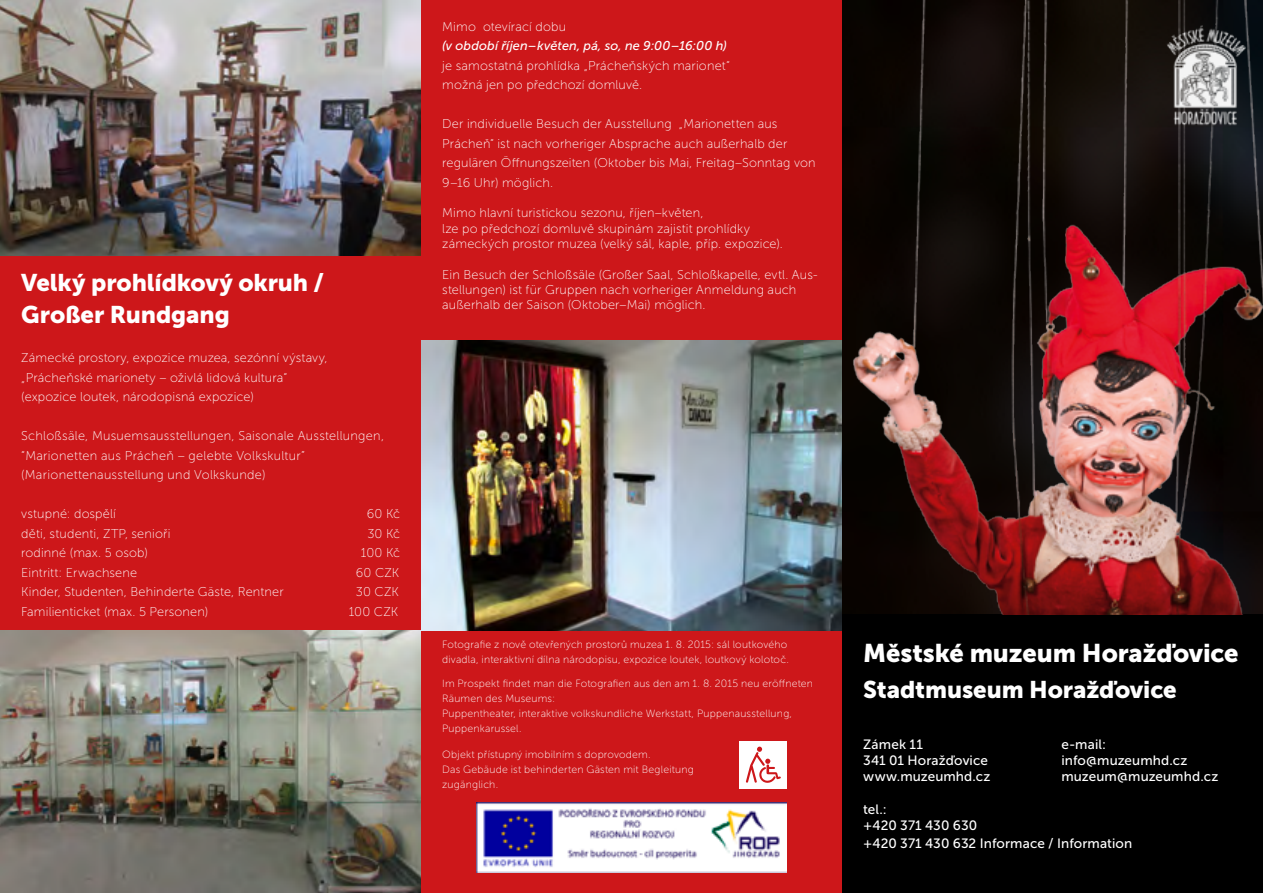
<style>
.page{position:relative;width:1263px;height:893px;background:#fff}
.page>*{position:absolute;margin:0;border:0;box-sizing:border-box;transform-origin:0 0}
.t1{font:25.5px "Museo Sans 900";letter-spacing:-.005em;color:#fff}
.t2{font:24px/32.4px "Museo Sans 900";letter-spacing:-.005em;color:#fff}
.t3{font:13.5px/16.2px "Museo Sans 500";letter-spacing:.005em;color:#fff}
.t4{font:12.75px/19.5px "Museo Sans 100";letter-spacing:.015em;color:#fff}
.t5{font:italic 12.75px "Museo Sans 500";letter-spacing:.01em;color:#fff}
.t6{font:10.5px/15px "Museo Sans 100";letter-spacing:.02em;color:#fff}
</style>
<div class="page">
<div style="left:843px;top:615px;width:420px;height:278px;background:#000"></div>
<img style="left:842px;top:0;width:421px;height:614px">
<img style="left:1163px;top:21px;width:86px;height:108px">
<div style="left:0;top:0;width:421px;height:893px;background:#cd171a"></div>
<img style="left:0;top:0;width:420px;height:256px">
<img style="left:0;top:631px;width:421px;height:262px">
<div style="left:421px;top:0;width:421px;height:893px;background:#cd171a"></div>
<img style="left:421px;top:341px;width:421px;height:290px">
<img style="left:476px;top:803px;width:311px;height:70px">
<div style="left:740px;top:741px;width:47px;height:47px;background:#fff"></div>
<svg style="left:746px;top:747px;width:35px;height:36px"></svg>
<h2 class="t2" style="left:21px;top:266px;width:304px">Velký prohlídkový okruh /<br>Großer Rundgang</h2>
<p class="t4" style="left:21px;top:348px;width:308px">Zámecké prostory, expozice muzea, sezónní výstavy, „Prácheňské marionety – oživlá lidová kultura“ (expozice loutek, národopisná expozice)</p>
<p class="t4" style="left:21px;top:426px;width:364px">Schloßsäle, Musuemsausstellungen, Saisonale Ausstellungen, “Marionetten aus Prácheň – gelebte Volkskultur” (Marionettenausstellung und Volkskunde)</p>
<p class="t4" style="left:21px;top:504px;width:96px">vstupné: dospělí</p>
<p class="t4" style="left:367px;top:504px;width:35px">60 Kč</p>
<p class="t4" style="left:21px;top:524px;width:151px">děti, studenti, ZTP, senioři</p>
<p class="t4" style="left:367px;top:524px;width:34px">30 Kč</p>
<p class="t4" style="left:21px;top:543px;width:128px">rodinné (max. 5 osob)</p>
<p class="t4" style="left:361px;top:543px;width:41px">100 Kč</p>
<p class="t4" style="left:21px;top:563px;width:117px">Eintritt: Erwachsene</p>
<p class="t4" style="left:356px;top:563px;width:45px">60 CZK</p>
<p class="t4" style="left:21px;top:582px;width:264px">Kinder, Studenten, Behinderte Gäste, Rentner</p>
<p class="t4" style="left:356px;top:582px;width:44px">30 CZK</p>
<p class="t4" style="left:21px;top:602px;width:189px">Familienticket (max. 5 Personen)</p>
<p class="t4" style="left:349px;top:602px;width:51px">100 CZK</p>
<p class="t4" style="left:442px;top:17px;width:125px">Mimo otevírací dobu</p>
<p class="t5" style="left:442px;top:39px;width:286px">(v období říjen – květen, pá, so, ne 9:00 –16:00 h)</p>
<p class="t4" style="left:442px;top:56px;width:289px">je samostatná prohlídka „Prácheňských marionet“ možná jen po předchozí domluvě.</p>
<p class="t4" style="left:442px;top:114px;width:375px">Der individuelle Besuch der Ausstellung „Marionetten aus Prácheň“ ist nach vorheriger Absprache auch außerhalb der regulären Öffnungszeiten (Oktober bis Mai, Freitag–Sonntag von 9–16 Uhr) möglich.</p>
<p class="t4" style="left:442px;top:206px;width:342px;line-height:15.3px">Mimo hlavní turistickou sezonu, říjen – květen,<br>lze po předchozí domluvě skupinám zajistit prohlídky zámeckých prostor muzea (velký sál, kaple, příp. expozice).</p>
<p class="t4" style="left:442px;top:267px;width:377px;line-height:15.3px">Ein Besuch der Schloßsäle (Großer Saal, Schloßkapelle, evtl. Aus&shy;stellungen) ist für Gruppen nach vorheriger Anmeldung auch außerhalb der Saison (Oktober–Mai) möglich.</p>
<p class="t6" style="left:442px;top:637px;width:348px">Fotografie z nově otevřených prostorů muzea 1. 8. 2015: sál loutkového divadla, interaktivní dílna národopisu, expozice loutek, loutkový kolotoč.</p>
<p class="t6" style="left:442px;top:676px;width:372px">Im Prospekt findet man die Fotografien aus den am 1. 8. 2015 neu eröffneten Räumen des Museums:<br>Puppentheater, interaktive volkskundliche Werkstatt, Puppenausstellung, Puppenkarussel.</p>
<p class="t6" style="left:442px;top:747px;width:253px">Objekt přístupný imobilním s doprovodem.<br>Das Gebäude ist behinderten Gästen mit Begleitung zugänglich.</p>
<h1 class="t1" style="left:863px;top:638px;width:377px">Městské muzeum Horažďovice</h1>
<h2 class="t2" style="left:863px;top:673px;width:315px">Stadtmuseum Horažďovice</h2>
<p class="t3" style="left:863px;top:736px;width:129px">Zámek 11<br>341 01 Horažďovice www.muzeumhd.cz</p>
<p class="t3" style="left:863px;top:801px;width:115px">tel.:<br>+420 371 430 630</p>
<p class="t3" style="left:1061px;top:736px;width:158px">e-mail: info@muzeumhd.cz muzeum@muzeumhd.cz</p>
<p class="t3" style="left:863px;top:835px;width:270px">+420 371 430 632 Informace / Information</p>
</div>
